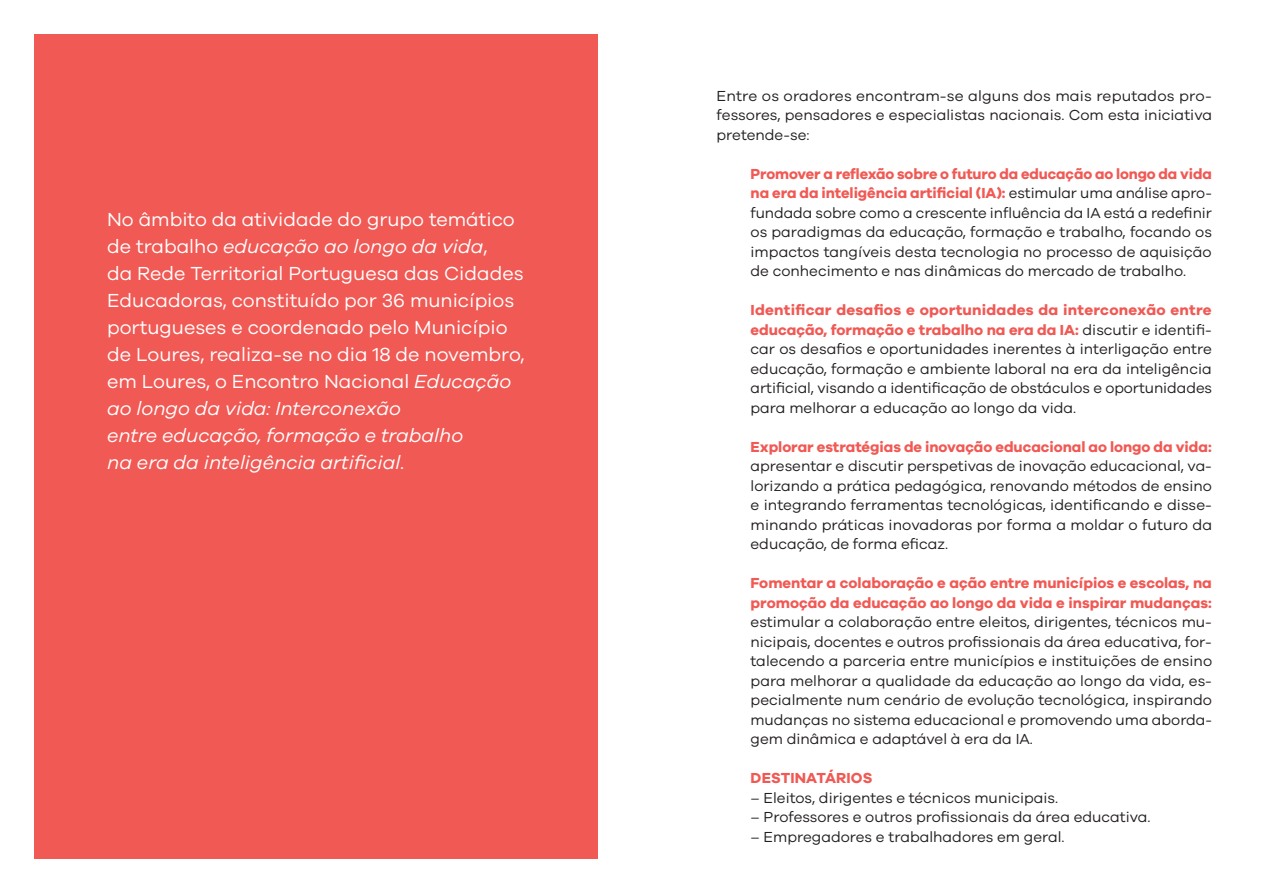
<style>
.page{position:relative;width:1263px;height:893px;background:#fff}
.page>*{position:absolute;margin:0;border:0;box-sizing:border-box;transform-origin:0 0}
.t1{font:19.5px/27px "Galano Grotesque";color:#fff}
.t2{font:italic 19.5px/27px "Galano Grotesque";color:#fff}
.t3{font:15px/19.5px "Galano Grotesque";color:#231f20;text-align:justify}
.t4{font:700 15px "Galano Grotesque";letter-spacing:.01em;color:#f05954}
.s1{font-style:normal}
.s2{font-style:italic}
.s3{font-weight:700;color:#f05954}
</style>
<div class="page">
<div style="left:34px;top:34px;width:563px;height:825px;background:#f05954"></div>
<p class="t1" style="left:107px;top:205px;width:409px">No âmbito da atividade do grupo temático</p>
<p class="t2" style="left:107px;top:232px;width:382px"><span class="s1">de trabalho</span> educação ao longo da vida<span class="s1">,</span></p>
<p class="t1" style="left:107px;top:259px;width:418px">da Rede Territorial Portuguesa das Cidades</p>
<p class="t1" style="left:107px;top:286px;width:409px">Educadoras, constituído por 36 municípios</p>
<p class="t1" style="left:107px;top:313px;width:402px">portugueses e coordenado pelo Município</p>
<p class="t1" style="left:107px;top:340px;width:419px">de Loures, realiza-se no dia 18 de novembro, em Loures, o Encontro Nacional <span class="s2">Educação</span></p>
<p class="t2" style="left:107px;top:394px;width:358px">ao longo da vida: Interconexão<br>entre educação, formação e trabalho</p>
<p class="t2" style="left:107px;top:448px;width:299px">na era da inteligência artificial<span class="s1">.</span></p>
<p class="t3" style="left:716px;top:86px;width:497px">Entre os oradores encontram-se alguns dos mais reputados pro&shy;fessores, pensadores e especialistas nacionais. Com esta iniciativa pretende-se:</p>
<p class="t3" style="left:750px;top:164px;width:463px"><span class="s3">Promover a reflexão sobre o futuro da educação ao longo da vida na era da inteligência artificial (IA):</span> estimular uma análise apro&shy;fundada sobre como a crescente influência da IA está a redefinir os paradigmas da educação, formação e trabalho, focando os impactos tangíveis desta tecnologia no processo de aquisição de conhecimento e nas dinâmicas do mercado de trabalho.</p>
<p class="t3" style="left:750px;top:300px;width:463px"><span class="s3">Identificar desafios e oportunidades da interconexão entre educação, formação e trabalho na era da IA:</span> discutir e identifi&shy;car os desafios e oportunidades inerentes à interligação entre educação, formação e ambiente laboral na era da inteligência artificial, visando a identificação de obstáculos e oportunidades para melhorar a educação ao longo da vida.</p>
<p class="t3" style="left:750px;top:437px;width:463px"><span class="s3">Explorar estratégias de inovação educacional ao longo da vida: </span>apresentar e discutir perspetivas de inovação educacional, va&shy;lorizando a prática pedagógica, renovando métodos de ensino e integrando ferramentas tecnológicas, identificando e disse&shy;minando práticas inovadoras por forma a moldar o futuro da educação, de forma eficaz.</p>
<p class="t3" style="left:750px;top:573px;width:463px"><span class="s3">Fomentar a colaboração e ação entre municípios e escolas, na promoção da educação ao longo da vida e inspirar mudanças: </span>estimular a colaboração entre eleitos, dirigentes, técnicos mu&shy;nicipais, docentes e outros profissionais da área educativa, for&shy;talecendo a parceria entre municípios e instituições de ensino para melhorar a qualidade da educação ao longo da vida, es&shy;pecialmente num cenário de evolução tecnológica, inspirando mudanças no sistema educacional e promovendo uma aborda&shy;gem dinâmica e adaptável à era da IA.</p>
<p class="t4" style="left:751px;top:769px;width:123px">DESTINATÁRIOS</p>
<p class="t3" style="left:750px;top:788px;width:309px">– Eleitos, dirigentes e técnicos municipais.</p>
<p class="t3" style="left:750px;top:807px;width:402px">– Professores e outros profissionais da área educativa.</p>
<p class="t3" style="left:750px;top:827px;width:316px">– Empregadores e trabalhadores em geral.</p>
</div>
